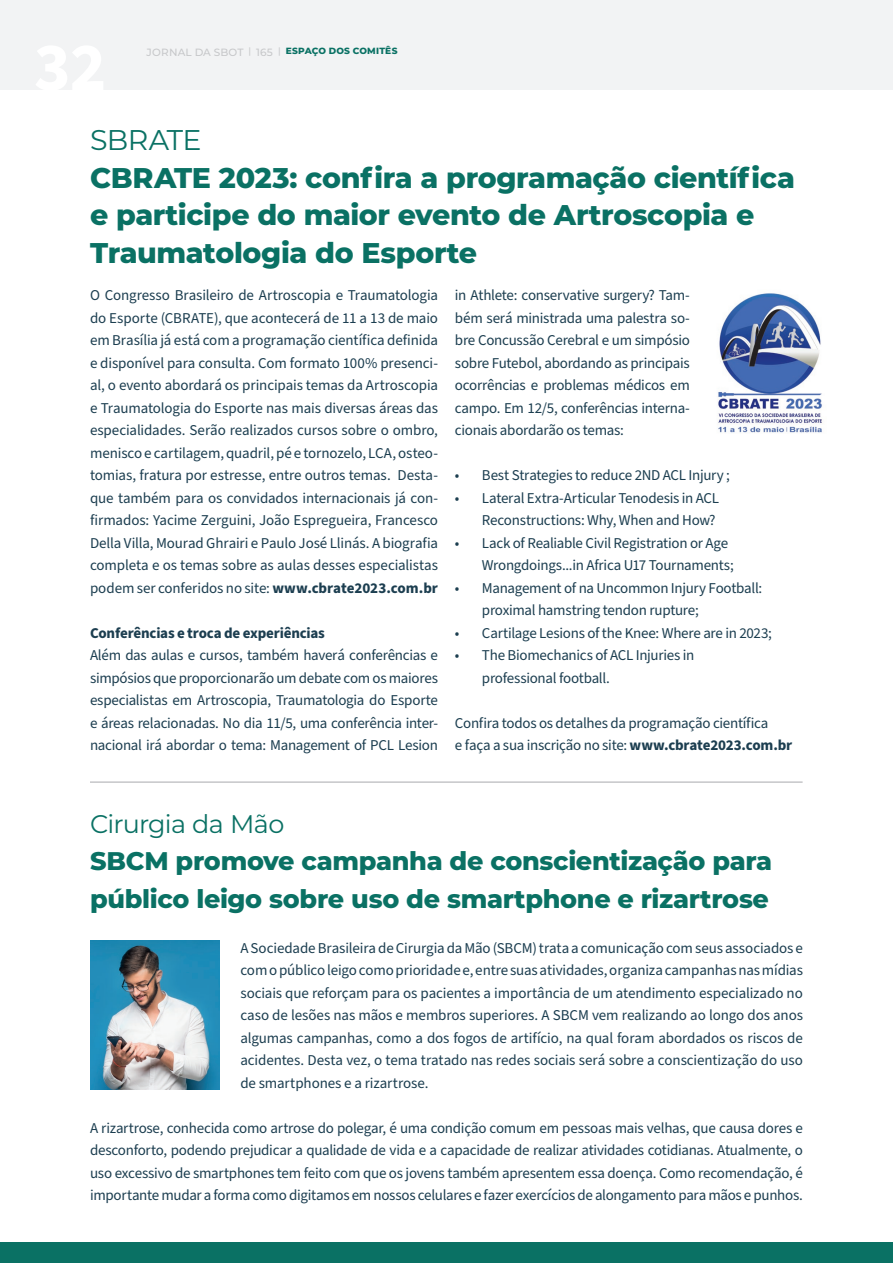
<style>
.page{position:relative;width:893px;height:1263px;background:#fff}
.page>*{position:absolute;margin:0;border:0;box-sizing:border-box;transform-origin:0 0}
.t1{font:800 28.5px/37.5px "Montserrat";letter-spacing:-.015em;color:#0a7164}
.t2{font:28.5px "Montserrat";letter-spacing:-.02em;color:#0a7164}
.t3{font:800 25.5px/37.5px "Montserrat";letter-spacing:-.01em;color:#0a7164}
.t4{font:25.5px "Montserrat";letter-spacing:-.035em;color:#0a7164}
.t5{font:15px/22.5px "Source Sans Pro";letter-spacing:-.015em;color:#1c3e50;text-align:justify}
.t6{font:700 15px "Source Sans Pro";letter-spacing:-.015em;color:#1c3e50}
.t7{font:800 9px "Montserrat";letter-spacing:.025em;color:#0a7164}
.s1{font-weight:500;font-size:10.5px;color:#c7c8ca}
.s2{font-weight:500;color:#c7c8ca}
.s3{font-weight:700}
</style>
<div class="page">
<div style="left:0;top:0;width:893px;height:90px;background:#f2f3f4"></div>
<div style="left:0;top:1242px;width:893px;height:21px;background:#0a7164"></div>
<hr style="left:90px;top:782px;width:713px;height:1px;background:#a8a9ad">
<img style="left:90px;top:940px;width:129px;height:149px">
<img style="left:718px;top:293px;width:104px;height:140px">
<p class="t7" style="left:147px;top:44px;width:252px"><span class="s1">JORNAL DA SBOT</span> <span class="s2">|</span> <span class="s1">165</span> <span class="s2">|</span> ESPAÇO DOS COMITÊS</p>
<h1 class="t2" style="left:90px;top:120px;width:113px">SBRATE</h1>
<h1 class="t1" style="left:90px;top:157px;width:706px">CBRATE 2023: confira a programação científica e participe do maior evento de Artroscopia e<br>Traumatologia do Esporte</h1>
<p class="t5" style="left:90px;top:284px;width:350px">O Congresso Brasileiro de Artroscopia e Traumatologia do Esporte (CBRATE), que acontecerá de 11 a 13 de maio em Brasília já está com a programação científica definida e disponível para consulta. Com formato 100% presenci&shy;al, o evento abordará os principais temas da Artroscopia e Traumatologia do Esporte nas mais diversas áreas das especialidades. Serão realizados cursos sobre o ombro, menisco e cartilagem, quadril, pé e tornozelo, LCA, osteo&shy;tomias, fratura por estresse, entre outros temas. Desta&shy;que também para os convidados internacionais já con&shy;firmados: Yacime Zerguini, João Espregueira, Francesco Della Villa, Mourad Ghrairi e Paulo José Llinás. A biografia completa e os temas sobre as aulas desses especialistas podem ser conferidos no site: <span class="s3">www.cbrate2023.com.br</span></p>
<p class="t6" style="left:90px;top:622px;width:236px">Conferências e troca de experiências</p>
<p class="t5" style="left:90px;top:644px;width:349px">Além das aulas e cursos, também haverá conferências e simpósios que proporcionarão um debate com os maiores especialistas em Artroscopia, Traumatologia do Esporte e áreas relacionadas. No dia 11/5, uma conferência inter&shy;nacional irá abordar o tema: Management of PCL Lesion</p>
<p class="t5" style="left:455px;top:284px;width:236px">in Athlete: conservative surgery? Tam&shy;bém será ministrada uma palestra so&shy;bre Concussão Cerebral e um simpósio sobre Futebol, abordando as principais ocorrências e problemas médicos em campo. Em 12/5, conferências interna&shy;cionais abordarão os temas:</p>
<p class="t5" style="left:455px;top:464px;width:277px">• Best Strategies to reduce 2ND ACL Injury ;</p>
<p class="t5" style="left:455px;top:487px;width:266px;text-align:right">• Lateral Extra-Articular Tenodesis in ACL<br>Reconstructions: Why, When and How?</p>
<p class="t5" style="left:482px;top:532px;width:253px;text-indent:-27px">• Lack of Realiable Civil Registration or Age<br>Wrongdoings...in Africa U17 Tournaments;</p>
<p class="t5" style="left:482px;top:577px;width:282px;text-indent:-27px">• Management of na Uncommon Injury Football: proximal hamstring tendon rupture;</p>
<p class="t5" style="left:455px;top:622px;width:318px">• Cartilage Lesions of the Knee: Where are in 2023;</p>
<p class="t5" style="left:482px;top:644px;width:214px;text-indent:-27px">• The Biomechanics of ACL Injuries in professional football.</p>
<p class="t5" style="left:455px;top:712px;width:339px">Confira todos os detalhes da programação científica<br>e faça a sua inscrição no site: <span class="s3">www.cbrate2023.com.br</span></p>
<h2 class="t4" style="left:90px;top:806px;width:196px">Cirurgia da Mão</h2>
<h2 class="t3" style="left:90px;top:841px;width:684px">SBCM promove campanha de conscientização para público leigo sobre uso de smartphone e rizartrose</h2>
<p class="t5" style="left:240px;top:937px;width:564px">A Sociedade Brasileira de Cirurgia da Mão (SBCM) trata a comunicação com seus associados e com o público leigo como prioridade e, entre suas atividades, organiza campanhas nas mídias sociais que reforçam para os pacientes a importância de um atendimento especializado no caso de lesões nas mãos e membros superiores. A SBCM vem realizando ao longo dos anos algumas campanhas, como a dos fogos de artifício, na qual foram abordados os riscos de acidentes. Desta vez, o tema tratado nas redes sociais será sobre a conscientização do uso de smartphones e a rizartrose.</p>
<p class="t5" style="left:90px;top:1117px;width:714px">A rizartrose, conhecida como artrose do polegar, é uma condição comum em pessoas mais velhas, que causa dores e desconforto, podendo prejudicar a qualidade de vida e a capacidade de realizar atividades cotidianas. Atualmente, o uso excessivo de smartphones tem feito com que os jovens também apresentem essa doença. Como recomendação, é importante mudar a forma como digitamos em nossos celulares e fazer exercícios de alongamento para mãos e punhos.</p>
</div>
